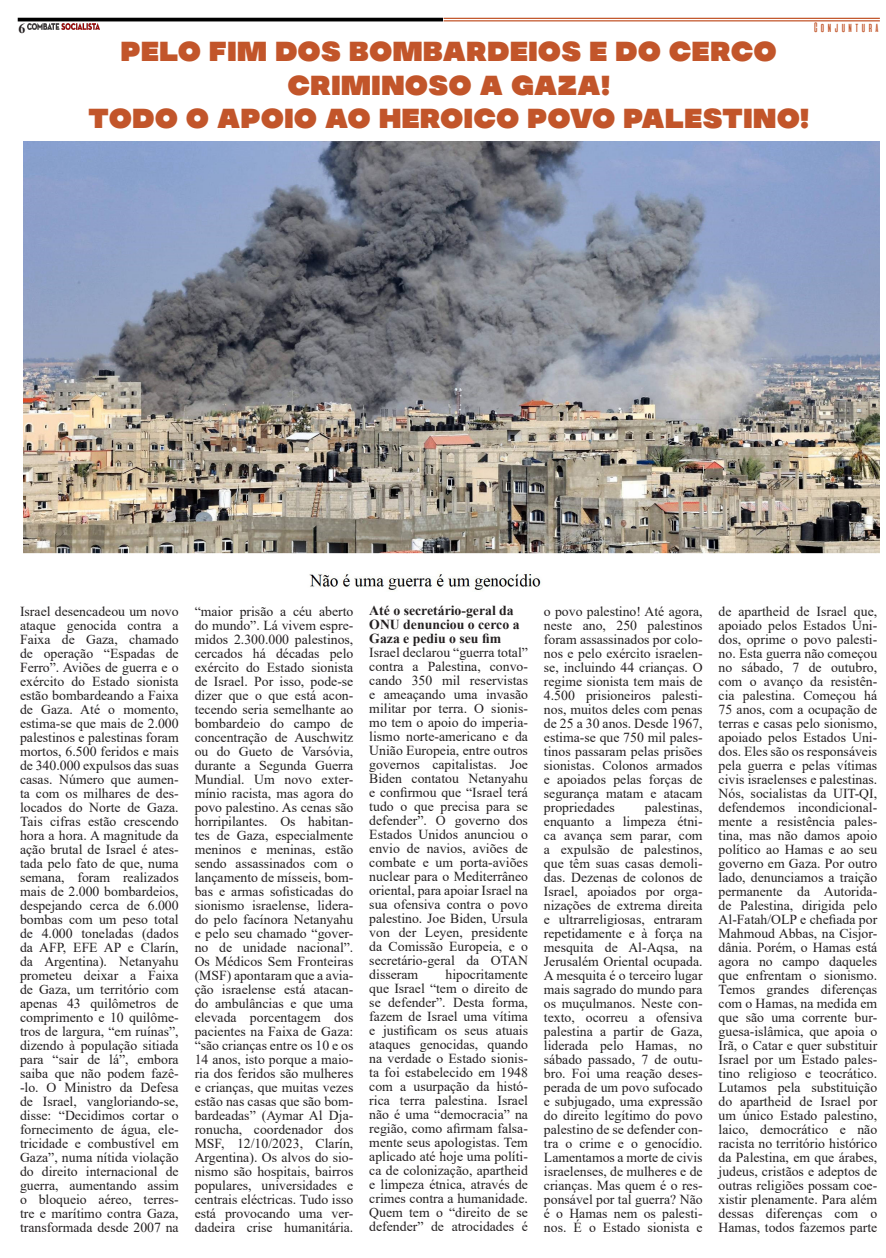
<style>
.page{position:relative;width:886px;height:1258px;background:#fff}
.page>*{position:absolute;margin:0;border:0;box-sizing:border-box;transform-origin:0 0}
.t1{font:27.5px "MADE Soulmaze";color:#c2552a}
.t2{font:13.75px/14px "Times New Roman";color:#231f20;text-align:justify}
.SubT{font:700 13.75px/14px "Times New Roman";color:#231f20}
.t3{font:13.75px "aliensandcows";letter-spacing:.06em;color:#c2552a}
</style>
<div class="page">
<hr style="left:18px;top:18px;width:425px;height:3px;background:#000">
<hr style="left:443px;top:18px;width:437px;height:1px;background:#c2552a">
<hr style="left:443px;top:20px;width:437px;height:1px;background:#c2552a">
<img style="left:28px;top:24px;width:71px;height:5px">
<img style="left:23px;top:141px;width:856px;height:449px">
<p class="SubT" style="left:19px;top:21px;width:8px">6</p>
<p class="t3" style="left:813px;top:20px;width:69px">Conjuntura</p>
<p class="t1" style="left:121px;top:33px;width:658px">PELO FIM DOS BOMBARDEIOS E DO CERCO</p>
<p class="t1" style="left:287px;top:67px;width:324px">CRIMINOSO A GAZA!</p>
<p class="t1" style="left:88px;top:100px;width:722px">TODO O APOIO AO HEROICO POVO PALESTINO!</p>
<p class="t2" style="left:20px;top:603px;width:160px">Israel desencadeou um novo ataque genocida contra a Faixa de Gaza, chamado de operação “Espadas de Ferro”. Aviões de guerra e o exército do Estado sionista estão bombardeando a Faixa de Gaza. Até o momento, estima-se que mais de 2.000 palestinos e palestinas foram mortos, 6.500 feridos e mais de 340.000 expulsos das suas casas. Número que aumen&shy;ta com os milhares de des&shy;locados do Norte de Gaza.<br>Tais cifras estão crescendo hora a hora. A magnitude da ação brutal de Israel é ates&shy;tada pelo fato de que, numa semana, foram realizados mais de 2.000 bombardeios, despejando cerca de 6.000 bombas com um peso total de 4.000 toneladas (dados da AFP, EFE AP e Clarín, da Argentina). Netanyahu prometeu deixar a Faixa de Gaza, um território com apenas 43 quilômetros de comprimento e 10 quilôme&shy;tros de largura, “em ruínas”, dizendo à população sitiada para “sair de lá”, embora saiba que não podem fazê--lo. O Ministro da Defesa de Israel, vangloriando-se, disse: “Decidimos cortar o fornecimento de água, ele&shy;tricidade e combustível em Gaza”, numa nítida violação do direito internacional de guerra, aumentando assim o bloqueio aéreo, terres&shy;tre e marítimo contra Gaza, transformada desde 2007 na</p>
<p class="t2" style="left:195px;top:603px;width:160px">“maior prisão a céu aberto do mundo”. Lá vivem espre&shy;midos 2.300.000 palestinos, cercados há décadas pelo exército do Estado sionista de Israel. Por isso, pode-se dizer que o que está acon&shy;tecendo seria semelhante ao bombardeio do campo de concentração de Auschwitz ou do Gueto de Varsóvia, durante a Segunda Guerra Mundial. Um novo exter&shy;mínio racista, mas agora do povo palestino. As cenas são horripilantes. Os habitan&shy;tes de Gaza, especialmente meninos e meninas, estão sendo assassinados com o lançamento de mísseis, bom&shy;bas e armas sofisticadas do sionismo israelense, lidera&shy;do pelo facínora Netanyahu e pelo seu chamado “gover&shy;no de unidade nacional”.<br>Os Médicos Sem Fronteiras (MSF) apontaram que a avia&shy;ção israelense está atacan&shy;do ambulâncias e que uma elevada porcentagem dos pacientes na Faixa de Gaza: “são crianças entre os 10 e os 14 anos, isto porque a maio&shy;ria dos feridos são mulheres e crianças, que muitas vezes estão nas casas que são bom&shy;bardeadas” (Aymar Al Dja&shy;ronucha, coordenador dos MSF, 12/10/2023, Clarín, Argentina). Os alvos do sio&shy;nismo são hospitais, bairros populares, universidades e centrais eléctricas. Tudo isso está provocando uma ver&shy;dadeira crise humanitária.</p>
<p class="SubT" style="left:369px;top:603px;width:152px">Até o secretário-geral da<br>ONU denunciou o cerco a<br>Gaza e pediu o seu fim</p>
<p class="t2" style="left:369px;top:645px;width:160px">Israel declarou “guerra total” contra a Palestina, convo&shy;cando 350 mil reservistas e ameaçando uma invasão militar por terra. O sionis&shy;mo tem o apoio do imperia&shy;lismo norte-americano e da União Europeia, entre outros governos capitalistas. Joe Biden contatou Netanyahu e confirmou que “Israel terá tudo o que precisa para se defender”. O governo dos Estados Unidos anunciou o envio de navios, aviões de combate e um porta-aviões nuclear para o Mediterrâneo oriental, para apoiar Israel na sua ofensiva contra o povo palestino. Joe Biden, Ursula von der Leyen, presidente da Comissão Europeia, e o secretário-geral da OTAN disseram</p>
<p class="t2" style="left:369px;top:967px;width:160px;text-indent:76px">hipocritamente que Israel “tem o direito de se defender”. Desta forma, fazem de Israel uma vítima e justificam os seus atuais ataques genocidas, quando na verdade o Estado sionis&shy;ta foi estabelecido em 1948 com a usurpação da histó&shy;rica terra palestina. Israel não é uma “democracia” na região, como afirmam falsa&shy;mente seus apologistas. Tem aplicado até hoje uma políti&shy;ca de colonização, apartheid e limpeza étnica, através de crimes contra a humanidade.<br>Quem tem o “direito de se defender” de atrocidades é</p>
<p class="t2" style="left:544px;top:603px;width:160px">o povo palestino! Até agora, neste ano, 250 palestinos foram assassinados por colo&shy;nos e pelo exército israelen&shy;se, incluindo 44 crianças. O regime sionista tem mais de 4.500 prisioneiros palesti&shy;nos, muitos deles com penas de 25 a 30 anos. Desde 1967, estima-se que 750 mil pales&shy;tinos passaram pelas prisões sionistas. Colonos armados e apoiados pelas forças de segurança matam e atacam propriedades</p>
<p class="t2" style="left:544px;top:799px;width:160px;text-indent:101px">palestinas, enquanto a limpeza étni&shy;ca avança sem parar, com a expulsão de palestinos, que têm suas casas demoli&shy;das. Dezenas de colonos de Israel, apoiados por orga&shy;nizações de extrema direita e ultrarreligiosas, entraram repetidamente e à força na mesquita de Al-Aqsa, na Jerusalém Oriental ocupada.<br>A mesquita é o terceiro lugar mais sagrado do mundo para os muçulmanos. Neste con&shy;texto, ocorreu a ofensiva palestina a partir de Gaza, liderada pelo Hamas, no sábado passado, 7 de outu&shy;bro. Foi uma reação deses&shy;perada de um povo sufocado e subjugado, uma expressão do direito legítimo do povo palestino de se defender con&shy;tra o crime e o genocídio.<br>Lamentamos a morte de civis israelenses, de mulheres e de crianças. Mas quem é o res&shy;ponsável por tal guerra? Não é o Hamas nem os palesti&shy;nos. É o Estado sionista e</p>
<p class="t2" style="left:718px;top:603px;width:160px">de apartheid de Israel que, apoiado pelos Estados Uni&shy;dos, oprime o povo palesti&shy;no. Esta guerra não começou no sábado, 7 de outubro, com o avanço da resistên&shy;cia palestina. Começou há 75 anos, com a ocupação de terras e casas pelo sionismo, apoiado pelos Estados Uni&shy;dos. Eles são os responsáveis pela guerra e pelas vítimas civis israelenses e palestinas.<br>Nós, socialistas da UIT-QI, defendemos incondicional&shy;mente a resistência pales&shy;tina, mas não damos apoio político ao Hamas e ao seu governo em Gaza. Por outro lado, denunciamos a traição permanente da Autorida&shy;de Palestina, dirigida pelo Al-Fatah/OLP e chefiada por Mahmoud Abbas, na Cisjor&shy;dânia. Porém, o Hamas está agora no campo daqueles que enfrentam o sionismo.<br>Temos grandes diferenças com o Hamas, na medida em que são uma corrente bur&shy;guesa-islâmica, que apoia o Irã, o Catar e quer substituir Israel por um Estado pales&shy;tino religioso e teocrático.<br>Lutamos pela substituição do apartheid de Israel por um único Estado palestino, laico, democrático e não racista no território histórico da Palestina, em que árabes, judeus, cristãos e adeptos de outras religiões possam coe&shy;xistir plenamente. Para além dessas diferenças com o Hamas, todos fazemos parte</p>
</div>
